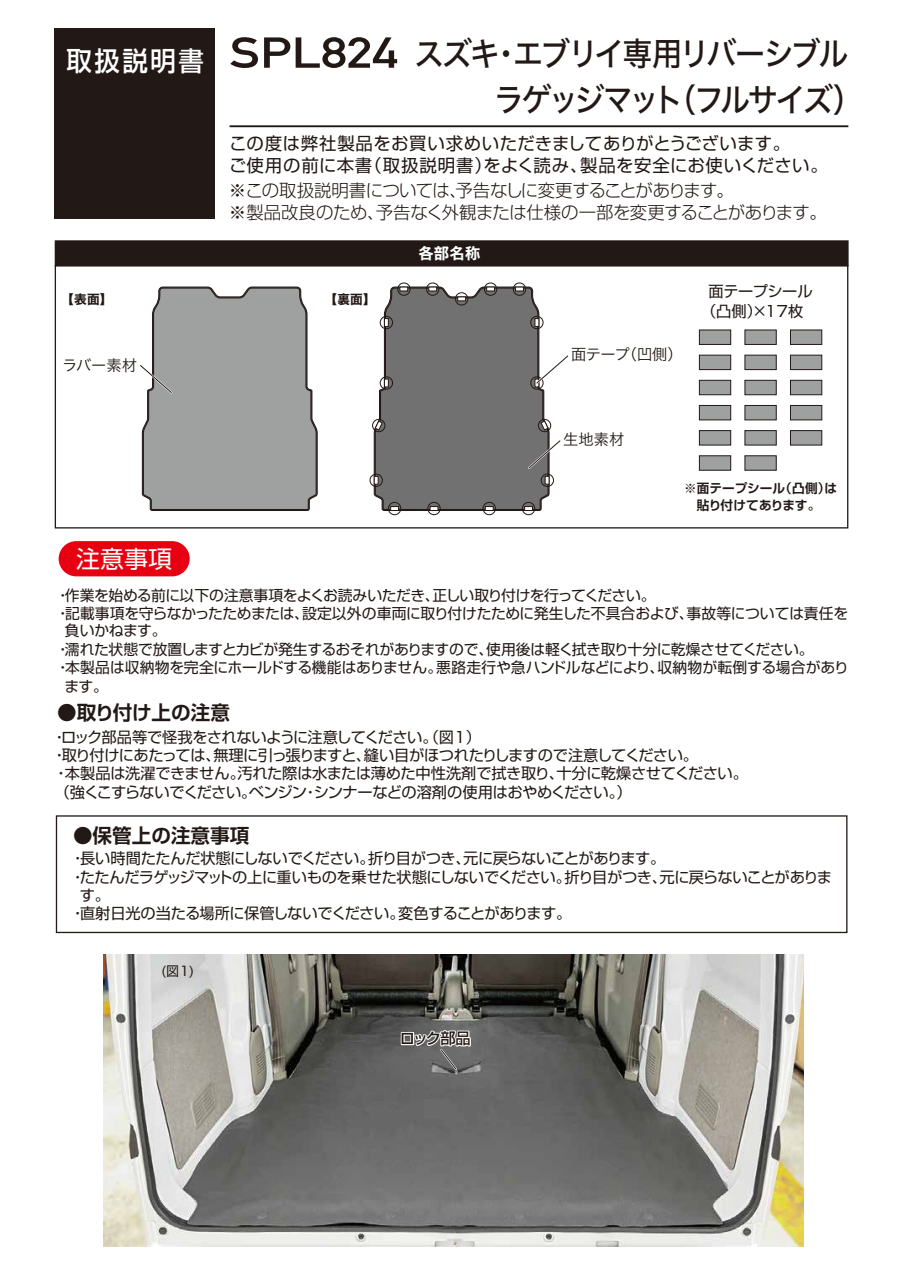
<style>
.page{position:relative;width:903px;height:1275px;background:#fff}
.page>*{position:absolute;margin:0;border:0;box-sizing:border-box;transform-origin:0 0}
.t1{font:700 42.52px "DIN Alternate";color:#221815;scale:1.25 1}
.t2{font:32.73px/45.7px "Hira Kaku Pro N W5";letter-spacing:-.085em;color:#221815;scale:.92 1}
.t3{font:500 26.78px "Shin Go Pro";letter-spacing:.1em;color:#fff;scale:.95 1}
.t4{font:23.97px "Shin Go Pro";color:#fff}
.t5{font:700 19.6px "Shin Go Pro De";color:#221815}
.t6{font:17.5px/21.7px "Shin Go Pro";letter-spacing:.02em;color:#221815}
.t7{font:300 17.5px/21.7px "Shin Go Pro";letter-spacing:-.03em;color:#221815}
.t8{font:15.22px/18.4px "Shin Go Pro";letter-spacing:-.035em;color:#221815}
.t9{font:15.22px "Hiragino Sans W3";letter-spacing:-.005em;color:#221815}
.t10{font:500 15.22px "Shin Go Pro";letter-spacing:-.095em;color:#221815}
.t11{font:15.22px "Hiragino Sans W7";color:#fff}
.t12{font:14.88px "Shin Go Pro";letter-spacing:-.02em;color:#221815}
.t13{font:13.12px "Shin Go Pro";color:#221815}
.t14{font:700 12.6px/16.4px "Shin Go Pro De";letter-spacing:-.01em;color:#221815}
.t15{font:12.6px "Hiragino Sans W7";color:#221815}
.s1{font-family:"Hira Kaku Pro N W3"}
</style>
<div class="page">
<div style="left:55px;top:240px;width:793px;height:26px;background:#221815;border:1px solid #221815"></div>
<div style="left:59px;top:541px;width:131px;height:35px;background:#e60012;border-radius:18px"></div>
<div style="left:56px;top:815px;width:791px;height:118px;border:1px solid #221815"></div>
<div style="left:745px;top:355px;width:31px;height:15px;background:#9fa0a0;border:1px solid #221815"></div>
<div style="left:745px;top:330px;width:31px;height:15px;background:#9fa0a0;border:1px solid #221815"></div>
<div style="left:699px;top:355px;width:32px;height:15px;background:#9fa0a0;border:1px solid #221815"></div>
<div style="left:699px;top:330px;width:32px;height:15px;background:#9fa0a0;border:1px solid #221815"></div>
<div style="left:745px;top:380px;width:31px;height:15px;background:#9fa0a0;border:1px solid #221815"></div>
<div style="left:699px;top:380px;width:32px;height:15px;background:#9fa0a0;border:1px solid #221815"></div>
<div style="left:745px;top:405px;width:31px;height:15px;background:#9fa0a0;border:1px solid #221815"></div>
<div style="left:699px;top:405px;width:32px;height:15px;background:#9fa0a0;border:1px solid #221815"></div>
<div style="left:745px;top:430px;width:31px;height:15px;background:#9fa0a0;border:1px solid #221815"></div>
<div style="left:699px;top:430px;width:32px;height:15px;background:#9fa0a0;border:1px solid #221815"></div>
<div style="left:745px;top:455px;width:31px;height:15px;background:#9fa0a0;border:1px solid #221815"></div>
<div style="left:699px;top:455px;width:32px;height:15px;background:#9fa0a0;border:1px solid #221815"></div>
<div style="left:790px;top:355px;width:32px;height:15px;background:#9fa0a0;border:1px solid #221815"></div>
<div style="left:790px;top:330px;width:32px;height:15px;background:#9fa0a0;border:1px solid #221815"></div>
<div style="left:790px;top:380px;width:32px;height:15px;background:#9fa0a0;border:1px solid #221815"></div>
<div style="left:790px;top:405px;width:32px;height:15px;background:#9fa0a0;border:1px solid #221815"></div>
<div style="left:790px;top:430px;width:32px;height:15px;background:#9fa0a0;border:1px solid #221815"></div>
<img style="left:103px;top:954px;width:700px;height:293px">
<svg style="left:140px;top:286px;width:178px;height:225px;background:#a3a3a3"></svg>
<div style="left:397px;top:283px;width:13px;height:13px;border:1px solid #221815;border-radius:50%"></div>
<div style="left:372px;top:419px;width:13px;height:13px;border:1px solid #221815;border-radius:50%"></div>
<div style="left:522px;top:502px;width:13px;height:13px;border:1px solid #221815;border-radius:50%"></div>
<div style="left:483px;top:502px;width:13px;height:13px;border:1px solid #221815;border-radius:50%"></div>
<div style="left:427px;top:502px;width:14px;height:13px;border:1px solid #221815;border-radius:50%"></div>
<div style="left:388px;top:502px;width:13px;height:13px;border:1px solid #221815;border-radius:50%"></div>
<div style="left:370px;top:474px;width:13px;height:13px;border:1px solid #221815;border-radius:50%"></div>
<div style="left:484px;top:283px;width:13px;height:13px;border:1px solid #221815;border-radius:50%"></div>
<div style="left:513px;top:283px;width:13px;height:13px;border:1px solid #221815;border-radius:50%"></div>
<div style="left:426px;top:283px;width:13px;height:13px;border:1px solid #221815;border-radius:50%"></div>
<svg style="left:373px;top:286px;width:196px;height:225px"></svg>
<div style="left:54px;top:28px;width:161px;height:190px;background:#221815"></div>
<hr style="left:230px;top:125px;width:618px;height:2px;background:#221815">
<svg style="left:400px;top:1029px;width:72px;height:43px"></svg>
<h3 class="t3" style="left:66px;top:39px;width:146px">取扱説明書</h3>
<p class="t15" style="left:61px;top:289px;width:53px">【表面】</p>
<p class="t9" style="left:62px;top:352px;width:76px">ラバー素材</p>
<h3 class="t4" style="left:76px;top:539px;width:97px">注意事項</h3>
<h1 class="t1" style="left:230px;top:20px;width:136px">SPL824</h1>
<h2 class="t2" style="left:494px;top:29px;width:403px;text-indent:-80px">スズキ・エブリイ専用リバーシブルラゲッジマット（フルサイズ）</h2>
<p class="t6" style="left:229px;top:130px;width:600px">この度は弊社製品をお買い求めいただきましてありがとうございます。<br>ご使用の前に本書（取扱説明書）をよく読み、製品を安全にお使いください。</p>
<p class="t7" style="left:229px;top:177px;width:599px">※この取扱説明書については、予告なしに変更することがあります。<br>※製品改良のため、予告なく外観または仕様の一部を変更することがあります。</p>
<p class="t15" style="left:324px;top:289px;width:53px">【裏面】</p>
<p class="t11" style="left:418px;top:241px;width:63px">各部名称</p>
<p class="t9" style="left:571px;top:341px;width:113px">面テープ（凹<span class="s1">側</span>）</p>
<p class="t8" style="left:701px;top:280px;width:113px;line-height:19.6px;text-indent:8px">面テープシール（凸側）×17枚</p>
<p class="t9" style="left:563px;top:426px;width:62px">生地素材</p>
<p class="t14" style="left:684px;top:478px;width:154px">※面テープシール（凸側）は　貼り付けてあります。</p>
<p class="t12" style="left:55px;top:583px;width:602px">・作業を始める前に以下の注意事項をよくお読みいただき、正しい取り付けを行ってください。</p>
<p class="t12" style="left:55px;top:601px;width:794px">・記載事項を守らなかったためまたは、設定以外の車両に取り付けたために発生した不具合および、事故等については責任を</p>
<p class="t12" style="left:65px;top:619px;width:103px">負いかねます。</p>
<p class="t12" style="left:55px;top:637px;width:760px">・濡れた状態で放置しますとカビが発生するおそれがありますので、使用後は軽く拭き取り十分に乾燥させてください。</p>
<p class="t12" style="left:55px;top:656px;width:795px">・本製品は収納物を完全にホールドする機能はありません。悪路走行や急ハンドルなどにより、収納物が転倒する場合があり</p>
<p class="t12" style="left:64px;top:674px;width:45px">ます。</p>
<p class="t5" style="left:57px;top:696px;width:174px">●取り付け上の注意</p>
<p class="t8" style="left:52px;top:726px;width:698px">・ロック部品等で怪我をされないように注意してください。（図1）<br>・取り付けにあたっては、無理に引っ張りますと、縫い目がほつれたりしますので注意してください。<br>・本製品は洗濯できません。汚れた際は水または薄めた中性洗剤で拭き取り、十分に乾燥させてください。（強くこすらないでください。ベンジン・シンナーなどの溶剤の使用はおやめください。）</p>
<p class="t5" style="left:73px;top:819px;width:178px">●保管上の注意事項</p>
<p class="t8" style="left:70px;top:848px;width:597px">・長い時間たたんだ状態にしないでください。折り目がつき、元に戻らないことがあります。</p>
<p class="t8" style="left:70px;top:866px;width:763px">・たたんだラゲッジマットの上に重いものを乗せた状態にしないでください。折り目がつき、元に戻らないことがありま</p>
<p class="t8" style="left:80px;top:884px;width:32px">す。</p>
<p class="t8" style="left:70px;top:902px;width:503px">・直射日光の当たる場所に保管しないでください。変色することがあります。</p>
<p class="t13" style="left:161px;top:960px;width:34px">(図1)</p>
<p class="t10" style="left:400px;top:1026px;width:72px">ロック部品</p>
</div>
